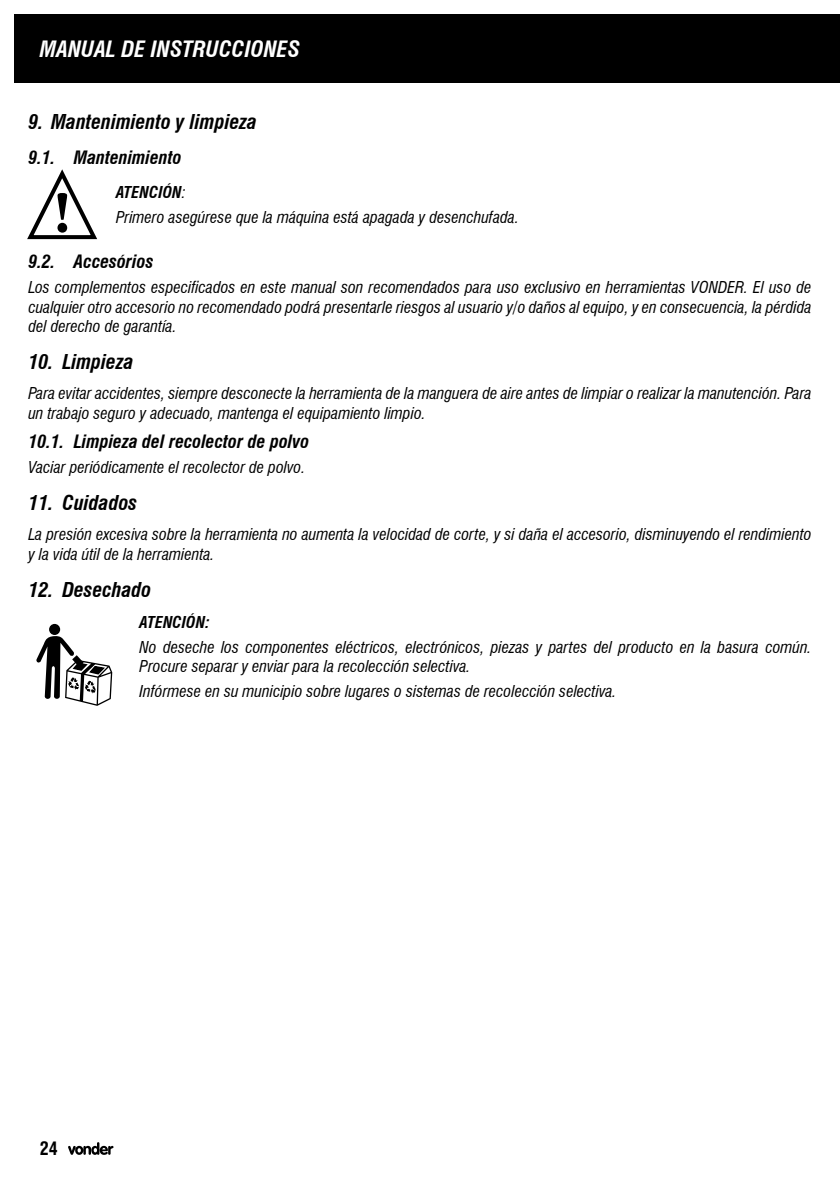
<style>
.page{position:relative;width:840px;height:1191px;background:#fff}
.page>*{position:absolute;margin:0;border:0;box-sizing:border-box;transform-origin:0 0}
.t1{font:italic 700 condensed 22px "Swiss 721 BT";color:#fff}
.t2{font:italic 700 condensed 20px "Swiss 721 BT";color:#000}
.t3{font:italic 700 condensed 18px "Swiss 721 BT";color:#000}
.t4{font:700 condensed 18px "Swiss 721 BT";color:#000}
.texto{font:italic condensed 16px/19.2px "Swiss 721 BT";color:#000}
.texto-2{font:italic 700 condensed 16px "Swiss 721 BT";color:#000}
.s1{font-weight:400}
</style>
<div class="page">
<svg style="left:27px;top:169px;width:70px;height:71px"></svg>
<svg style="left:36px;top:624px;width:76px;height:82px"></svg>
<div style="left:14px;top:14px;width:825px;height:69px;background:#000"></div>
<svg style="left:68px;top:1142px;width:45px;height:12px"></svg>
<h1 class="t1" style="left:40px;top:36px;width:262px">MANUAL DE INSTRUCCIONES</h1>
<p class="t2" style="left:28px;top:109px;width:230px">9. Mantenimiento y limpieza</p>
<p class="t3" style="left:28px;top:146px;width:155px">9.1. Mantenimiento</p>
<p class="texto-2" style="left:116px;top:182px;width:71px">ATENCIÓN<span class="s1">:</span></p>
<p class="texto" style="left:116px;top:207px;width:404px">Primero asegúrese que la máquina está apagada y desenchufada.</p>
<p class="t3" style="left:28px;top:251px;width:127px">9.2. Accesórios</p>
<p class="texto" style="left:28px;top:278px;width:784px;text-align:justify">Los complementos especificados en este manual son recomendados para uso exclusivo en herramientas VONDER. El uso de cualquier otro accesorio no recomendado podrá presentarle riesgos al usuario y/o daños al equipo, y en consecuencia, la pérdida del derecho de garantía.</p>
<p class="t2" style="left:28px;top:349px;width:107px">10. Limpieza</p>
<p class="texto" style="left:28px;top:384px;width:784px">Para evitar accidentes, siempre desconecte la herramienta de la manguera de aire antes de limpiar o realizar la manutención. Para un trabajo seguro y adecuado, mantenga el equipamiento limpio.</p>
<p class="t3" style="left:28px;top:430px;width:282px">10.1. Limpieza del recolector de polvo</p>
<p class="texto" style="left:28px;top:457px;width:278px">Vaciar periódicamente el recolector de polvo.</p>
<p class="t2" style="left:28px;top:490px;width:110px">11. Cuidados</p>
<p class="texto" style="left:28px;top:525px;width:784px">La presión excesiva sobre la herramienta no aumenta la velocidad de corte, y si daña el accesorio, disminuyendo el rendimiento y la vida útil de la herramienta.</p>
<p class="t2" style="left:28px;top:577px;width:124px">12. Desechado</p>
<p class="texto-2" style="left:139px;top:612px;width:72px">ATENCIÓN:</p>
<p class="texto" style="left:139px;top:637px;width:673px">No deseche los componentes eléctricos, electrónicos, piezas y partes del producto en la basura común.<br>Procure separar y enviar para la recolección selectiva.</p>
<p class="texto" style="left:139px;top:681px;width:478px">Infórmese en su municipio sobre lugares o sistemas de recolección selectiva.</p>
<p class="t4" style="left:40px;top:1138px;width:19px">24</p>
</div>
